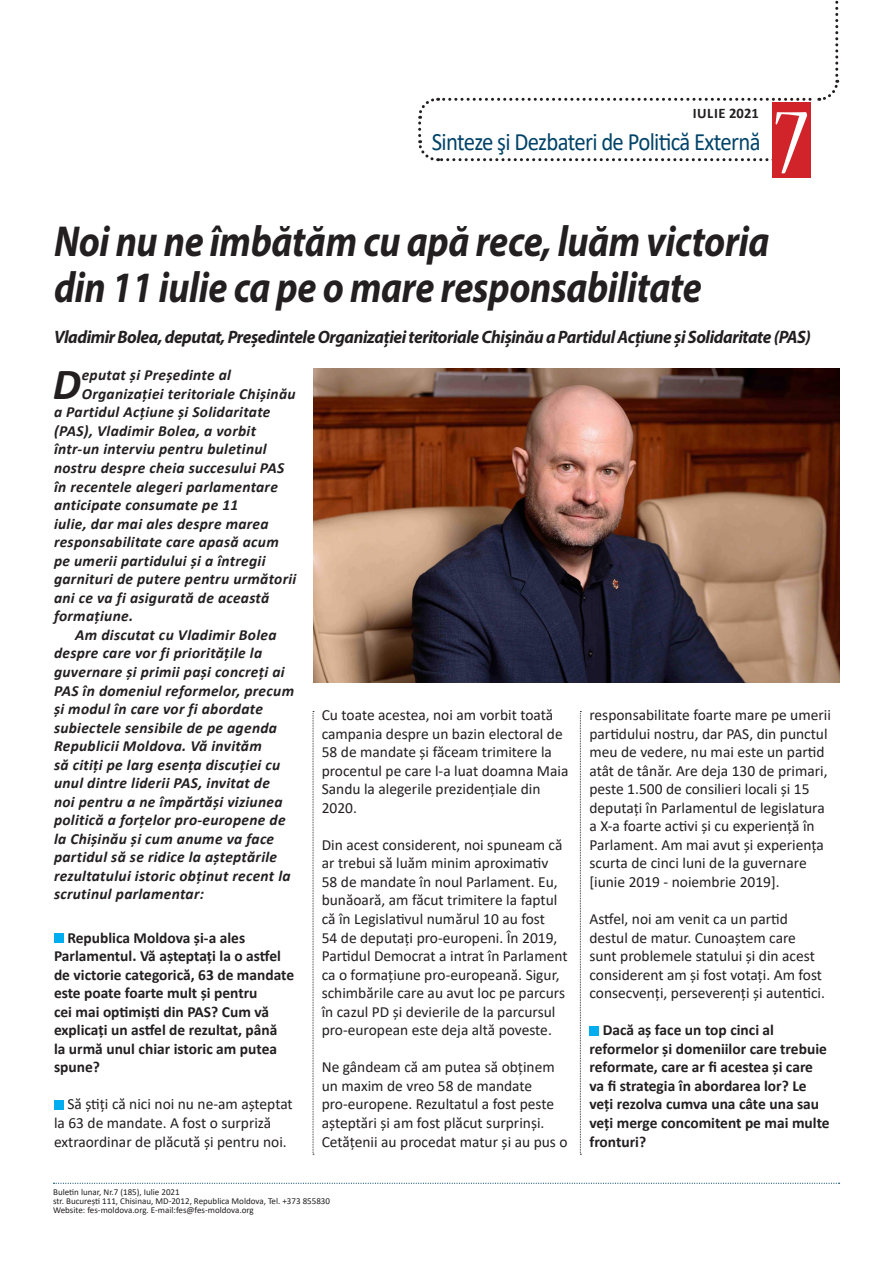
<style>
.page{position:relative;width:893px;height:1263px;background:#fff}
.page>*{position:absolute;margin:0;border:0;box-sizing:border-box;transform-origin:0 0}
.t1{font:condensed 102px "Nueva Std";color:#fff}
.MANSHETA{font:italic 700 44.7px "Calibri";color:#231f20}
.TITLU{font:italic 700 43.5px "Myriad Pro";letter-spacing:-.01em;color:#231f20;scale:.87 1}
.t2{font:25.05px "Calibri";letter-spacing:-.03em;color:#014368;scale:.91 1}
.INTERTITLU{font:italic 700 18px "Myriad Pro";letter-spacing:-.025em;color:#231f20;scale:.96 1}
.texte{font:15.45px/18.6px "Calibri";color:#231f20}
.MANSHETA-2{font:italic 700 15.45px/18.6px "Calibri";letter-spacing:.02em;color:#231f20}
.texte-2{font:700 15.45px/18.6px "Calibri";color:#231f20}
.t3{font:700 14.55px "Calibri";letter-spacing:.04em;color:#231f20}
.t4{font:9px/9px "Calibri";color:#231f20}
</style>
<div class="page">
<svg style="left:54px;top:1183px;width:786px;height:1px"></svg>
<svg style="left:418px;top:0;width:422px;height:163px"></svg>
<div style="left:772px;top:102px;width:38px;height:76px;background:#d1232a"></div>
<svg style="left:313px;top:711px;width:1px;height:444px"></svg>
<svg style="left:580px;top:711px;width:1px;height:444px"></svg>
<div style="left:54px;top:933px;width:10px;height:9px;background:#00aeef"></div>
<div style="left:54px;top:1100px;width:10px;height:9px;background:#00aeef"></div>
<div style="left:589px;top:1026px;width:10px;height:9px;background:#00aeef"></div>
<img style="left:313px;top:369px;width:526px;height:314px">
<p class="t3" style="left:693px;top:103px;width:68px">IULIE 2021</p>
<p class="t1" style="left:775px;top:96px;width:34px">7</p>
<h3 class="t2" style="left:432px;top:124px;width:363px">Sinteze şi Dezbateri de Politică Externă</h3>
<p class="TITLU" style="left:54px;top:213px;width:824px">Noi nu ne îmbătăm cu apă rece, luăm victoria</p>
<p class="TITLU" style="left:54px;top:259px;width:746px">din 11 iulie ca pe o mare responsabilitate</p>
<p class="INTERTITLU" style="left:54px;top:325px;width:790px">Vladimir Bolea, deputat, Președintele Organizației teritoriale Chișinău a Partidul Acțiune și Solidaritate (PAS)</p>
<p class="MANSHETA" style="left:53px;top:352px;width:30px">D</p>
<p class="MANSHETA-2" style="left:82px;top:365px;width:151px">eputat și Președinte al</p>
<p class="MANSHETA-2" style="left:82px;top:384px;width:215px">Organizației teritoriale Chișinău</p>
<p class="MANSHETA-2" style="left:54px;top:402px;width:218px">a Partidul Acțiune și Solidaritate</p>
<p class="MANSHETA-2" style="left:54px;top:421px;width:204px">(PAS), Vladimir Bolea, a vorbit</p>
<p class="MANSHETA-2" style="left:54px;top:439px;width:214px">într-un interviu pentru buletinul</p>
<p class="MANSHETA-2" style="left:54px;top:458px;width:232px">nostru despre cheia succesului PAS</p>
<p class="MANSHETA-2" style="left:54px;top:477px;width:225px">în recentele alegeri parlamentare</p>
<p class="MANSHETA-2" style="left:54px;top:495px;width:186px">anticipate consumate pe 11</p>
<p class="MANSHETA-2" style="left:54px;top:514px;width:216px">iulie, dar mai ales despre marea</p>
<p class="MANSHETA-2" style="left:54px;top:532px;width:226px">responsabilitate care apasă acum</p>
<p class="MANSHETA-2" style="left:54px;top:551px;width:213px">pe umerii partidului și a întregii</p>
<p class="MANSHETA-2" style="left:54px;top:569px;width:244px">garnituri de putere pentru următorii</p>
<p class="MANSHETA-2" style="left:54px;top:588px;width:217px">ani ce va fi asigurată de această</p>
<p class="MANSHETA-2" style="left:54px;top:606px;width:81px">formațiune.</p>
<p class="MANSHETA-2" style="left:54px;top:625px;width:242px;text-indent:21px">Am discutat cu Vladimir Bolea despre care vor fi prioritățile la guvernare și primii pași concreți ai PAS în domeniul reformelor, precum și modul în care vor fi abordate subiectele sensibile de pe agenda Republicii Moldova. Vă invităm<br>să citiți pe larg esența discuției cu unul dintre liderii PAS, invitat de noi pentru a ne împărtăși viziunea politică a forțelor pro-europene de la Chișinău și cum anume va face partidul să se ridice la așteptările rezultatului istoric obținut recent la scrutinul parlamentar:</p>
<p class="texte-2" style="left:54px;top:928px;width:242px;text-indent:13px">Republica Moldova și-a ales<br>Parlamentul. Vă așteptați la o astfel de victorie categorică, 63 de mandate este poate foarte mult și pentru<br>cei mai optimiști din PAS? Cum vă explicați un astfel de rezultat, până<br>la urmă unul chiar istoric am putea spune?</p>
<p class="texte" style="left:54px;top:1094px;width:240px;text-indent:13px">Să știți că nici noi nu ne-am așteptat la 63 de mandate. A fost o surpriză extraordinar de plăcută și pentru noi.</p>
<p class="texte" style="left:322px;top:705px;width:248px">Cu toate acestea, noi am vorbit toată campania despre un bazin electoral de<br>58 de mandate și făceam trimitere la procentul pe care l-a luat doamna Maia<br>Sandu la alegerile prezidențiale din<br>2020.</p>
<p class="texte" style="left:322px;top:835px;width:247px">Din acest considerent, noi spuneam că ar trebui să luăm minim aproximativ 58 de mandate în noul Parlament. Eu, bunăoară, am făcut trimitere la faptul că în Legislativul numărul 10 au fost<br>54 de deputați pro-europeni. În 2019, Partidul Democrat a intrat în Parlament ca o formațiune pro-europeană. Sigur, schimbările care au avut loc pe parcurs în cazul PD și devierile de la parcursul pro-european este deja altă poveste.</p>
<p class="texte" style="left:322px;top:1057px;width:247px">Ne gândeam că am putea să obținem un maxim de vreo 58 de mandate pro-europene. Rezultatul a fost peste așteptări și am fost plăcut surprinși.<br>Cetățenii au procedat matur și au pus o</p>
<p class="t4" style="left:53px;top:1187px;width:278px">Buletin lunar, Nr.7 (185), Iulie 2021<br>str. București 111, Chisinau, MD-2012, Republica Moldova, Tel. +373 855830<br>Website: fes-moldova.org. E-mail:fes@fes-moldova.org</p>
<p class="texte" style="left:589px;top:705px;width:243px">responsabilitate foarte mare pe umerii partidului nostru, dar PAS, din punctul meu de vedere, nu mai este un partid atât de tânăr. Are deja 130 de primari, peste 1.500 de consilieri locali și 15 deputați în Parlamentul de legislatura a X-a foarte activi și cu experiență în Parlament. Am mai avut și experiența scurta de cinci luni de la guvernare [iunie 2019 - noiembrie 2019].</p>
<p class="texte" style="left:589px;top:909px;width:237px">Astfel, noi am venit ca un partid destul de matur. Cunoaștem care sunt problemele statului și din acest considerent am și fost votați. Am fost consecvenți, perseverenți și autentici.</p>
<p class="texte-2" style="left:589px;top:1021px;width:242px;text-indent:13px">Dacă aș face un top cinci al reformelor și domeniilor care trebuie reformate, care ar fi acestea și care va fi strategia în abordarea lor? Le veți rezolva cumva una câte una sau veți merge concomitent pe mai multe fronturi?</p>
</div>
